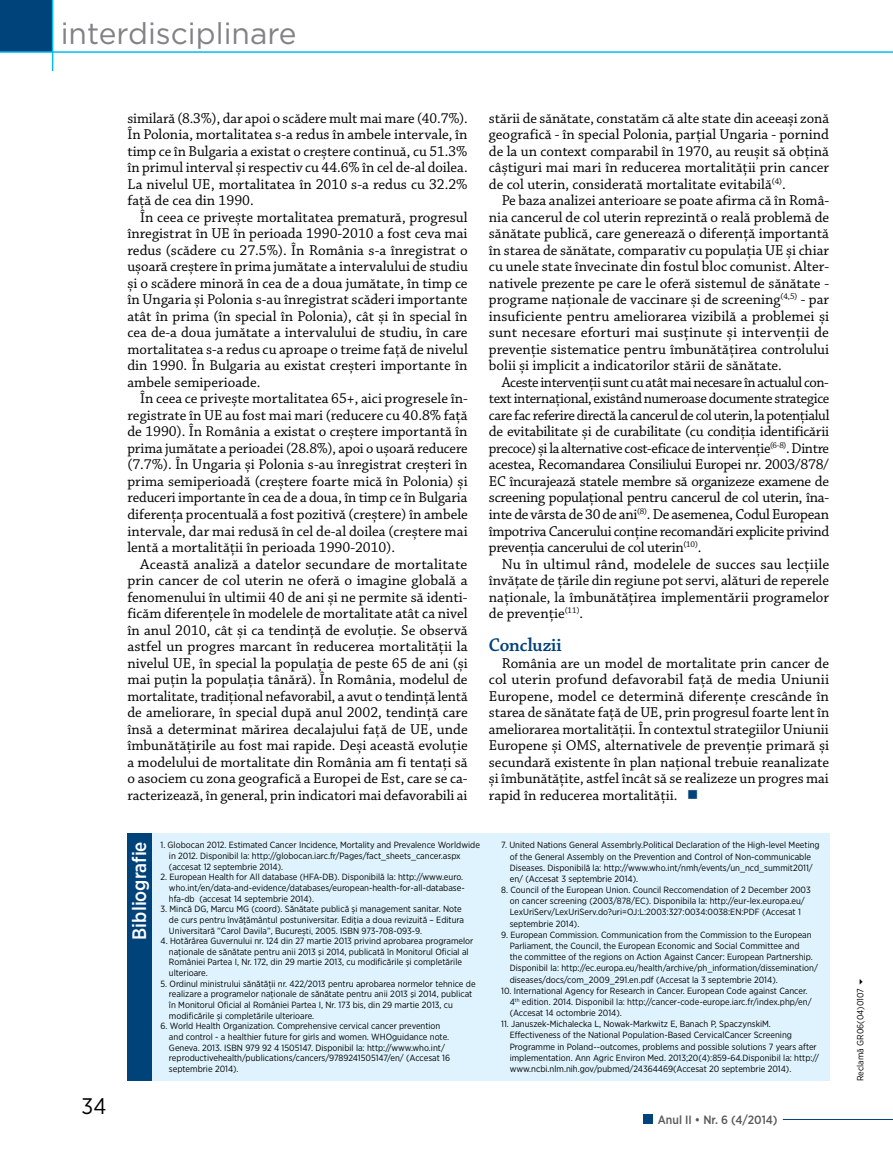
<style>
.page{position:relative;width:893px;height:1149px;background:#fff}
.page>*{position:absolute;margin:0;border:0;box-sizing:border-box;transform-origin:0 0}
.t1{font:30px "Gotham";color:#808285}
.t2{font:22.5px "Gotham Narrow";color:#000}
.t3{font:500 19.5px "Gotham Narrow";color:#fff}
.t4{font:19.5px "Chaparral Pro Semibold Subh";color:#00427a}
.t5{font:15px/16.5px "Chaparral Pro";color:#000;text-align:justify}
.t6{font:500 12px "Gotham Narrow";color:#58595b}
.t7{font:9px/10.6px "Gotham Narrow";color:#000}
.s1{color:#00427a}
</style>
<div class="page">
<hr style="left:783px;top:1118px;width:110px;height:1px;background:#00427a">
<div style="left:643px;top:1114px;width:9px;height:9px;background:#00427a"></div>
<div style="left:0;top:0;width:52px;height:51px;background:#00427a"></div>
<hr style="left:0;top:51px;width:893px;height:2px;background:#00bdf2">
<hr style="left:52px;top:0;width:1px;height:71px;background:#00bdf2">
<div style="left:152px;top:832px;width:677px;height:248px;background:#def3fd"></div>
<div style="left:128px;top:832px;width:24px;height:248px;background:#00427a"></div>
<h1 class="t1" style="left:61px;top:14px;width:237px">interdisciplinare</h1>
<h2 class="t2" style="left:82px;top:1091px;width:26px">34</h2>
<p class="t5" style="left:127px;top:110px;width:342px">similară (8.3%), dar apoi o scădere mult mai mare (40.7%).<br>În Polonia, mortalitatea s-a redus în ambele intervale, în timp ce în Bulgaria a existat o creștere continuă, cu 51.3% în primul interval și respectiv cu 44.6% în cel de-al doilea.<br>La nivelul UE, mortalitatea în 2010 s-a redus cu 32.2% față de cea din 1990.</p>
<p class="t5" style="left:127px;top:209px;width:342px;text-indent:13px">În ceea ce privește mortalitatea prematură, progresul înregistrat în UE în perioada 1990-2010 a fost ceva mai redus (scădere cu 27.5%). În România s-a înregistrat o ușoară creștere în prima jumătate a intervalului de studiu și o scădere minoră în cea de a doua jumătate, în timp ce în Ungaria și Polonia s-au înregistrat scăderi importante atât în prima (în special în Polonia), cât şi în special în cea de-a doua jumătate a intervalului de studiu, în care mortalitatea s-a redus cu aproape o treime față de nivelul din 1990. În Bulgaria au existat creșteri importante în ambele semiperioade.</p>
<p class="t5" style="left:127px;top:391px;width:342px;text-indent:13px">În ceea ce privește mortalitatea 65+, aici progresele în&shy;registrate în UE au fost mai mari (reducere cu 40.8% față de 1990). În România a existat o creștere importantă în prima jumătate a perioadei (28.8%), apoi o ușoară reducere (7.7%). În Ungaria și Polonia s-au înregistrat creșteri în prima semiperioadă (creștere foarte mică în Polonia) și reduceri importante în cea de a doua, în timp ce în Bulgaria diferența procentuală a fost pozitivă (creștere) în ambele intervale, dar mai redusă în cel de-al doilea (creștere mai lentă a mortalității în perioada 1990-2010).</p>
<p class="t5" style="left:127px;top:556px;width:342px;text-indent:13px">Această analiză a datelor secundare de mortalitate prin cancer de col uterin ne oferă o imagine globală a fenomenului în ultimii 40 de ani și ne permite să identi&shy;ficăm diferențele în modelele de mortalitate atât ca nivel în anul 2010, cât și ca tendință de evoluție. Se observă astfel un progres marcant în reducerea mortalității la nivelul UE, în special la populația de peste 65 de ani (și mai puțin la populația tânără). În România, modelul de mortalitate, tradițional nefavorabil, a avut o tendință lentă de ameliorare, în special după anul 2002, tendință care însă a determinat mărirea decalajului față de UE, unde îmbunătățirile au fost mai rapide. Deși această evoluție a modelului de mortalitate din România am fi tentați să o asociem cu zona geografică a Europei de Est, care se ca&shy;racterizează, în general, prin indicatori mai defavorabili ai</p>
<p class="t5" style="left:489px;top:110px;width:342px">stării de sănătate, constatăm că alte state din aceeași zonă geografică - în special Polonia, parțial Ungaria - pornind de la un context comparabil în 1970, au reușit să obțină câștiguri mai mari în reducerea mortalității prin cancer de col uterin, considerată mortalitate evitabilă<sup>(4)</sup>.</p>
<p class="t5" style="left:489px;top:193px;width:342px;text-indent:13px">Pe baza analizei anterioare se poate afirma că în Româ&shy;nia cancerul de col uterin reprezintă o reală problemă de sănătate publică, care generează o diferență importantă în starea de sănătate, comparativ cu populația UE și chiar cu unele state învecinate din fostul bloc comunist. Alter&shy;nativele prezente pe care le oferă sistemul de sănătate - programe naționale de vaccinare și de screening<sup>(4,5)</sup> - par insuficiente pentru ameliorarea vizibilă a problemei și sunt necesare eforturi mai susținute și intervenții de prevenție sistematice pentru îmbunătățirea controlului bolii și implicit a indicatorilor stării de sănătate.</p>
<p class="t5" style="left:489px;top:374px;width:342px;text-indent:13px">Aceste intervenții sunt cu atât mai necesare în actualul con&shy;text internațional, existând numeroase documente strategice care fac referire directă la cancerul de col uterin, la potențialul de evitabilitate și de curabilitate (cu condiția identificării precoce) și la alternative cost-eficace de intervenție<sup>(6-8)</sup>. Dintre acestea, Recomandarea Consiliului Europei nr. 2003/878/ EC încurajează statele membre să organizeze examene de screening populațional pentru cancerul de col uterin, îna&shy;inte de vârsta de 30 de ani<sup>(8)</sup>. De asemenea, Codul European împotriva Cancerului conține recomandări explicite privind prevenția cancerului de col uterin<sup>(10)</sup>.</p>
<p class="t5" style="left:489px;top:556px;width:342px;text-indent:13px">Nu în ultimul rând, modelele de succes sau lecțiile învățate de țările din regiune pot servi, alături de reperele naționale, la îmbunătățirea implementării programelor de prevenție<sup>(11)</sup>.</p>
<h3 class="t4" style="left:489px;top:634px;width:74px">Concluzii</h3>
<p class="t5" style="left:489px;top:655px;width:342px;text-indent:13px">România are un model de mortalitate prin cancer de col uterin profund defavorabil față de media Uniunii Europene, model ce determină diferențe crescânde în starea de sănătate față de UE, prin progresul foarte lent în ameliorarea mortalității. În contextul strategiilor Uniunii Europene și OMS, alternativele de prevenție primară și secundară existente în plan național trebuie reanalizate și îmbunătățite, astfel încât să se realizeze un progres mai rapid în reducerea mortalității. <span class="s1">■</span></p>
<h3 class="t3" style="left:127px;top:939px;width:100px;rotate:-90deg">Bibliografie</h3>
<p class="t7" style="left:169px;top:839px;width:312px;text-indent:-9px">1. Globocan 2012. Estimated Cancer Incidence, Mortality and Prevalence Worldwide in 2012. Disponibil la: http://globocan.iarc.fr/Pages/fact_sheets_cancer.aspx (accesat 12 septembrie 2014).</p>
<p class="t7" style="left:169px;top:871px;width:297px;text-indent:-9px">2. European Health for All database (HFA-DB). Disponibilă la: http://www.euro. who.int/en/data-and-evidence/databases/european-health-for-all-database&shy;hfa-db (accesat 14 septembrie 2014).</p>
<p class="t7" style="left:169px;top:903px;width:296px;text-indent:-9px">3. Mincă DG, Marcu MG (coord). Sănătate publică și management sanitar. Note de curs pentru învăţământul postuniversitar. Ediţia a doua revizuită – Editura<br>Universitară ”Carol Davila”, București, 2005. ISBN 973-708-093-9.</p>
<p class="t7" style="left:169px;top:935px;width:306px;text-indent:-9px">4. Hotărârea Guvernului nr. 124 din 27 martie 2013 privind aprobarea programelor naţionale de sănătate pentru anii 2013 şi 2014, publicată în Monitorul Oficial al României Partea I, N r. 172, din 29 martie 2013, cu modificările și completările ulterioare.</p>
<p class="t7" style="left:169px;top:977px;width:308px;text-indent:-9px">5. Ordinul ministrului sănătăţii nr. 422/2013 pentru aprobarea normelor tehnice de realizare a programelor naţionale de sănătate pentru anii 2013 şi 2014, publicat în Monitorul Oficial al României Partea I, N r. 173 bis, din 29 martie 2013, cu modificările și completările ulterioare.</p>
<p class="t7" style="left:169px;top:1020px;width:283px;text-indent:-9px">6. World Health Organization. Comprehensive cervical cancer prevention and control - a healthier future for girls and women. WHOguidance note.<br>Geneva. 2013. ISBN 979 92 4 1505147. Disponibil la: http://www.who.int/ reproductivehealth/publications/cancers/9789241505147/en/ (Accesat 16 septembrie 2014).</p>
<p class="t7" style="left:510px;top:839px;width:311px;line-height:11.1px;text-indent:-9px">7. United Nations General Assembrly.Political Declaration of the High-level Meeting of the General Assembly on the Prevention and Control of Non-communicable Diseases. Disponibilă la: http://www.who.int/nmh/events/un_ncd_summit2011/ en/ (Accesat 3 septembrie 2014).</p>
<p class="t7" style="left:510px;top:883px;width:302px;line-height:11.1px;text-indent:-9px">8. Council of the European Union. Council Reccomendation of 2 December 2003 on cancer screening (2003/878/EC). Disponibila la: http://eur-lex.europa.eu/ LexUriServ/LexUriServ.do?uri=OJ:L:2003:327:0034:0038:EN:PDF (Accesat 1 septembrie 2014).</p>
<p class="t7" style="left:510px;top:928px;width:310px;line-height:11.1px;text-indent:-9px">9. European Commission. Communication from the Commission to the European Parliament, the Council, the European Economic and Social Committee and<br>the committee of the regions on Action Against Cancer: European Partnership.<br>Disponibil la: http://ec.europa.eu/health/archive/ph_information/dissemination/ diseases/docs/com_2009_291.en.pdf (Accesat la 3 septembrie 2014).</p>
<p class="t7" style="left:510px;top:984px;width:303px;line-height:11.2px;text-indent:-9px">10. International Agency for Research in Cancer. European Code against Cancer.<br>4<sup>th</sup> edition. 2014. Disponibil la: http://cancer-code-europe.iarc.fr/index.php/en/ (Accesat 14 octombrie 2014).</p>
<p class="t7" style="left:510px;top:1018px;width:311px;line-height:11.1px;text-indent:-9px">11. Januszek-Michalecka L, Nowak-Markwitz E, Banach P, SpaczynskiM.<br>Effectiveness of the National Population-Based CervicalCancer Screening Programme in Poland--outcomes, problems and possible solutions 7 years after implementation. Ann Agric Environ Med. 2013;20(4):859-64.Disponibil la: http:// www.ncbi.nlm.nih.gov/pubmed/24364469(Accesat 20 septembrie 2014).</p>
<p class="t6" style="left:658px;top:1111px;width:121px">Anul II • Nr. 6 (4/2014)</p>
<p class="t7" style="left:855px;top:1080px;width:95px;rotate:-90deg">Reclamă GR06(04)0107</p>
</div>
